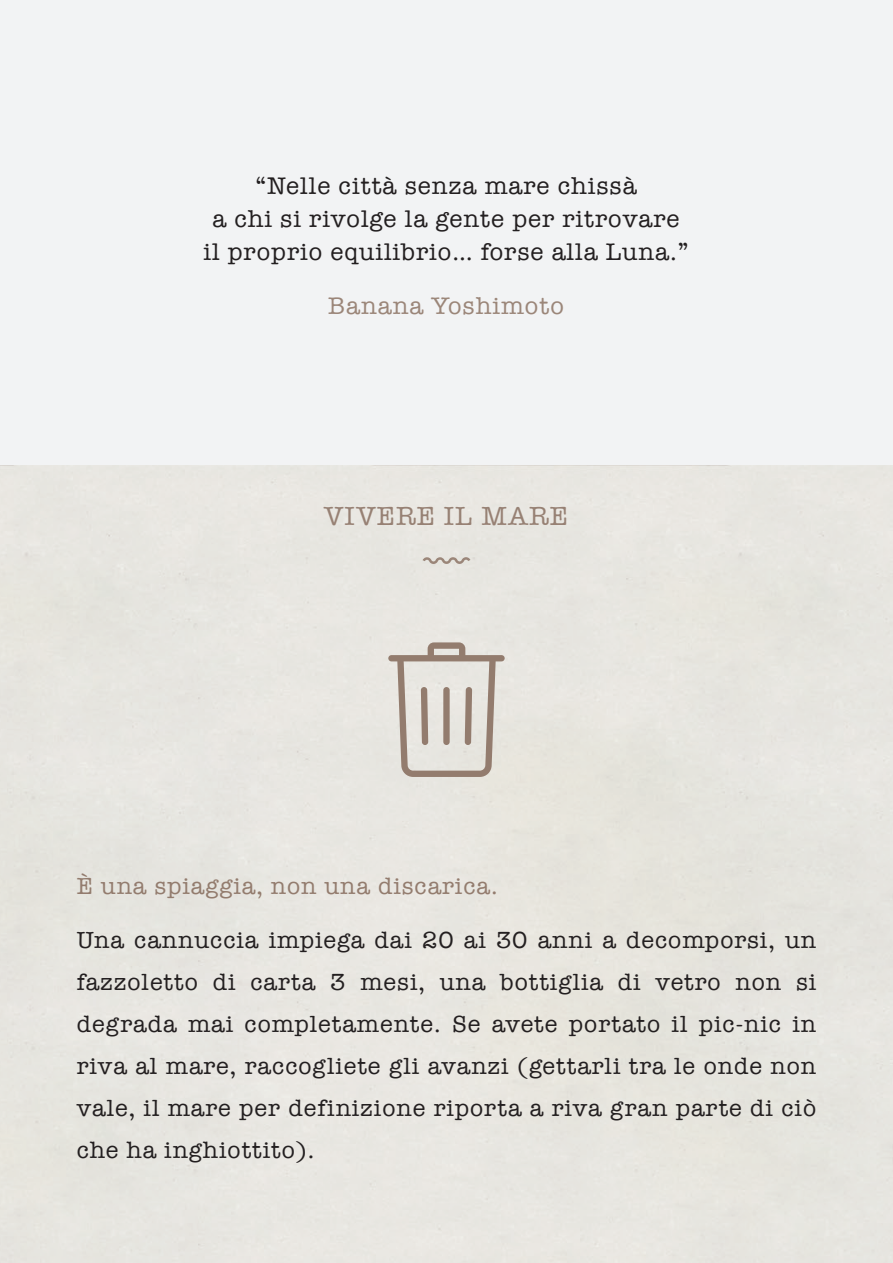
<style>
.page{position:relative;width:893px;height:1263px;background:#fff}
.page>*{position:absolute;margin:0;border:0;box-sizing:border-box;transform-origin:0 0}
.t1{font:27px "American Typewriter";letter-spacing:.04em;color:#978174}
.t2{font:24.6px/33px "American Typewriter";letter-spacing:.04em;color:#231f20;text-align:center}
.t3{font:24.6px "American Typewriter";letter-spacing:.04em;color:#9b8679}
.t4{font:24px/42px "American Typewriter";letter-spacing:.04em;color:#231f20;text-align:justify}
.t5{font:24px "American Typewriter";letter-spacing:.04em;color:#937c6e}
</style>
<div class="page">
<div style="left:0;top:0;width:893px;height:1263px;background:linear-gradient(to right,#ebebe8,#ebeae7)"></div>
<svg style="left:423px;top:557px;width:47px;height:7px"></svg>
<svg style="left:388px;top:642px;width:117px;height:135px;background:#d2cbc3"></svg>
<p class="t2" style="left:203px;top:168px;width:487px">“Nelle città senza mare chissà<br>a chi si rivolge la gente per ritrovare il proprio equilibrio… forse alla Luna.”</p>
<p class="t3" style="left:328px;top:287px;width:237px">Banana Yoshimoto</p>
<p class="t1" style="left:324px;top:496px;width:246px">VIVERE IL MARE</p>
<p class="t5" style="left:77px;top:867px;width:422px">È una spiaggia, non una discarica.</p>
<p class="t4" style="left:77px;top:918px;width:741px">Una cannuccia impiega dai 20 ai 30 anni a decomporsi, un fazzoletto di carta 3 mesi, una bottiglia di vetro non si degrada mai completamente. Se avete portato il pic-nic in riva al mare, raccogliete gli avanzi (gettarli tra le onde non vale, il mare per definizione riporta a riva gran parte di ciò che ha inghiottito).</p>
</div>
